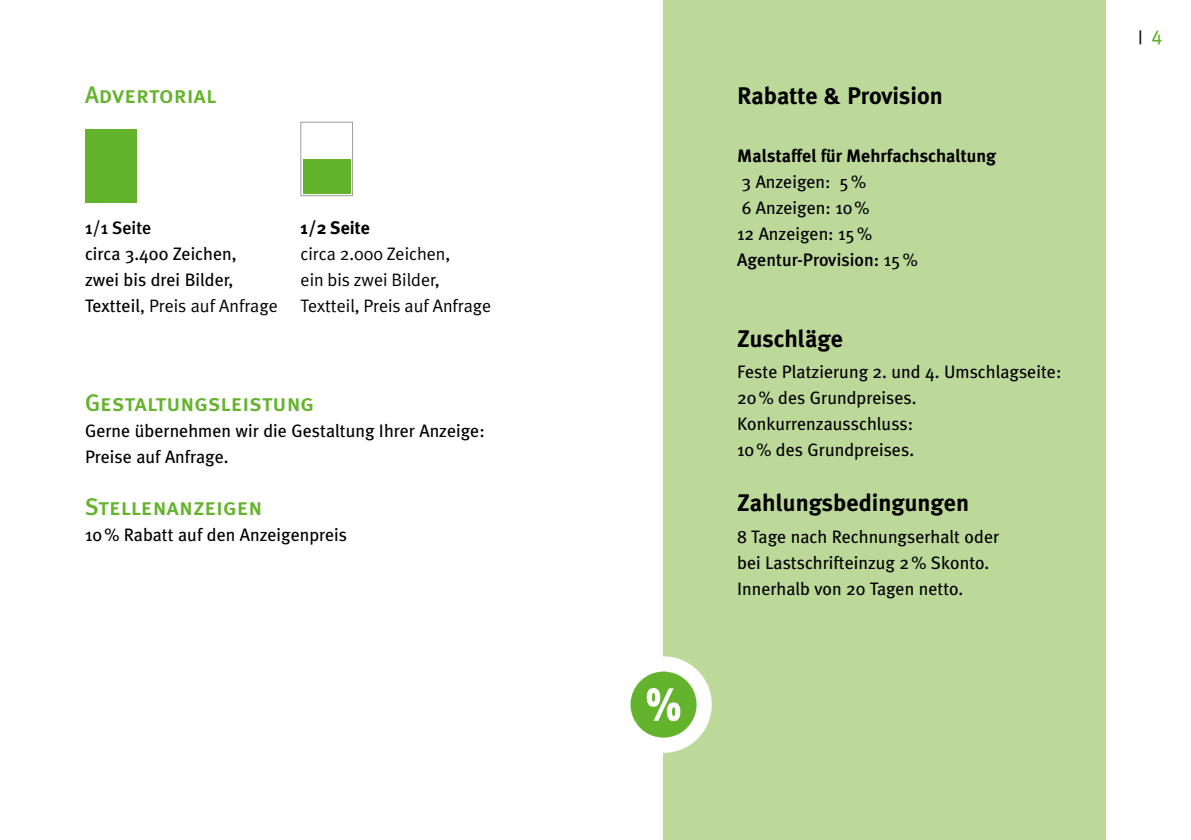
<style>
.page{position:relative;width:1191px;height:840px;background:#fff}
.page>*{position:absolute;margin:0;border:0;box-sizing:border-box;transform-origin:0 0}
.t1{font:24px "Meta Plus Medium Caps";color:#64b32c}
.t2{font:700 24px "Meta Plus";color:#000}
.t3{font:18px/26px "Meta Plus";color:#000}
.t4{font:18px/26px "Meta Plus Normal";color:#000}
.t5{font:700 18px "Meta Plus";color:#000}
.t6{font:500 18px "Meta Plus";color:#000}
.s1{font-family:"Meta Plus"}
.s2{font-weight:500}
.s3{font-family:"Meta Plus Book Caps";font-size:20px;color:#64b32c}
</style>
<div class="page">
<div style="left:663px;top:0;width:443px;height:839px;background:#bdd99a"></div>
<div style="left:85px;top:129px;width:52px;height:74px;background:#64b32c"></div>
<div style="left:300px;top:122px;width:53px;height:74px;background:#fff;border:1px solid #9c9d9d"></div>
<div style="left:303px;top:159px;width:47px;height:34px;background:#64b32c"></div>
<div style="left:615px;top:656px;width:96px;height:96px;background:#fff;border-radius:50%"></div>
<div style="left:630px;top:671px;width:66px;height:66px;background:#64b32c;border-radius:50%"></div>
<svg style="left:646px;top:688px;width:34px;height:32px"></svg>
<h1 class="t1" style="left:85px;top:81px;width:133px">Advertorial</h1>
<p class="t6" style="left:85px;top:217px;width:68px">1/1 Seite</p>
<p class="t3" style="left:85px;top:240px;width:153px">circa 3.400 Zeichen, zwei bis drei Bilder,</p>
<p class="t4" style="left:85px;top:292px;width:194px"><span class="s1">Textteil</span>, Preis auf Anfrage</p>
<p class="t5" style="left:300px;top:217px;width:71px">1/2 Seite</p>
<p class="t4" style="left:300px;top:240px;width:192px">circa 2.000 Zeichen,<br>ein bis zwei Bilder,<br>Textteil, Preis auf Anfrage</p>
<h1 class="t1" style="left:85px;top:388px;width:231px">Gestaltungsleistung</h1>
<p class="t3" style="left:85px;top:417px;width:401px">Gerne übernehmen wir die Gestaltung Ihrer Anzeige:<br>Preise auf Anfrage.</p>
<h1 class="t1" style="left:85px;top:492px;width:179px">Stellenanzeigen</h1>
<p class="t3" style="left:85px;top:521px;width:263px">10% Rabatt auf den Anzeigenpreis</p>
<h1 class="t2" style="left:737px;top:81px;width:207px">Rabatte &amp; Provision</h1>
<p class="t5" style="left:737px;top:145px;width:260px">Malstaffel für Mehrfachschaltung</p>
<p class="t3" style="left:737px;top:168px;width:182px">3 Anzeigen: 5%<br>6 Anzeigen: 10%<br>12 Anzeigen: 15%<br><span class="s2">Agentur-Provision:</span> 15%</p>
<h1 class="t2" style="left:737px;top:324px;width:107px">Zuschläge</h1>
<p class="t3" style="left:737px;top:358px;width:326px">Feste Platzierung 2. und 4. Umschlagseite:<br>20% des Grundpreises.<br>Konkurrenzausschluss:<br>10% des Grundpreises.</p>
<h1 class="t2" style="left:737px;top:488px;width:233px">Zahlungsbedingungen</h1>
<p class="t3" style="left:737px;top:523px;width:263px">8 Tage nach Rechnungserhalt oder bei Lastschrifteinzug 2% Skonto.<br>Innerhalb von 20 Tagen netto.</p>
<p class="t3" style="left:1138px;top:25px;width:25px">| <span class="s3">4</span></p>
</div>
